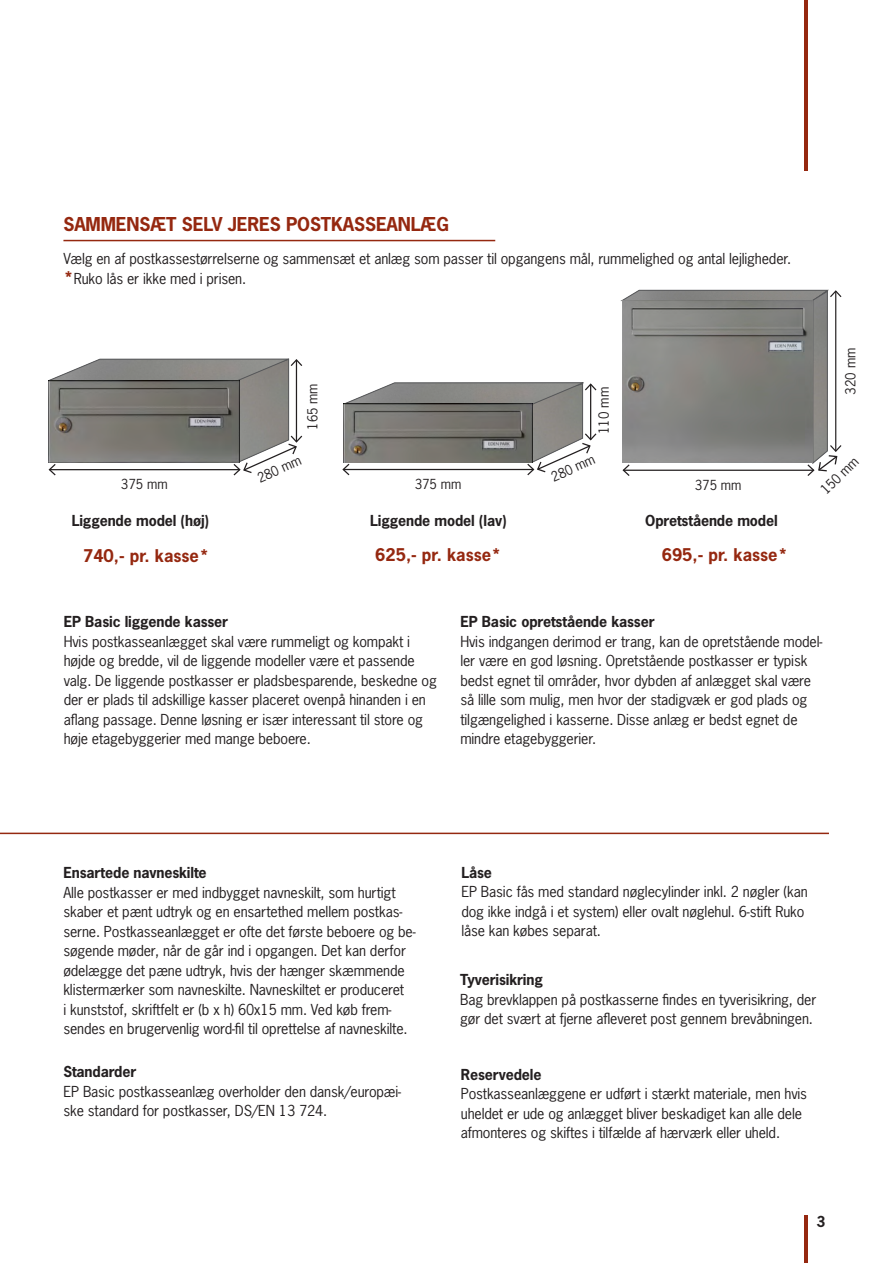
<style>
.page{position:relative;width:893px;height:1263px;background:#fff}
.page>*{position:absolute;margin:0;border:0;box-sizing:border-box;transform-origin:0 0}
.mellemrubrik_rød{font:700 18px "News Gothic Std";letter-spacing:-.01em;color:#952810}
.bagside_overskrift{font:700 16.5px "News Gothic Std";color:#952810}
.brødtekst{font:14.25px/19.5px "News Gothic Std";letter-spacing:-.01em;color:#231f20}
.brødtekst-2{font:700 14.25px "News Gothic Std";letter-spacing:-.01em;color:#231f20}
.mellemrubrik_rød-2{font:700 14.25px "News Gothic Std";color:#231f20}
.t1{font:13.2px "News Gothic Std";color:#231f20}
.t2{font:13.05px "News Gothic Std";color:#231f20}
.t3{font:12.9px "News Gothic Std";color:#231f20}
.s1{font-weight:700;font-size:16.5px;color:#952810}
</style>
<div class="page">
<hr style="left:805px;top:1215px;width:3px;height:48px;background:#952810">
<hr style="left:805px;top:0;width:3px;height:170px;background:#952810">
<svg style="left:622px;top:289px;width:220px;height:187px"></svg>
<img style="left:622px;top:300px;width:191px;height:162px">
<svg style="left:48px;top:358px;width:255px;height:118px"></svg>
<svg style="left:342px;top:382px;width:255px;height:94px"></svg>
<hr style="left:0;top:833px;width:829px;height:1px;background:#952810">
<hr style="left:63px;top:240px;width:432px;height:1px;background:#952810">
<p class="mellemrubrik_rød" style="left:63px;top:212px;width:387px">SAMMENSÆT SELV JERES POSTKASSEANLÆG</p>
<p class="brødtekst" style="left:64px;top:249px;width:729px">Vælg en af postkassestørrelserne og sammensæt et anlæg som passer til opgangens mål, rummelighed og antal lejligheder.</p>
<p class="brødtekst" style="left:64px;top:269px;width:184px"><span class="s1">*</span>Ruko lås er ikke med i prisen.</p>
<p class="t3" style="left:304px;top:430px;width:48px;rotate:-90deg">165 mm</p>
<p class="t1" style="left:595px;top:434px;width:49px;rotate:-90deg">110 mm</p>
<p class="t3" style="left:255px;top:470px;width:48px;rotate:-24deg">280 mm</p>
<p class="t2" style="left:121px;top:476px;width:48px">375 mm</p>
<p class="t2" style="left:415px;top:476px;width:48px">375 mm</p>
<p class="t3" style="left:548px;top:470px;width:48px;rotate:-24deg">280 mm</p>
<p class="t2" style="left:695px;top:477px;width:48px">375 mm</p>
<p class="brødtekst-2" style="left:72px;top:511px;width:139px">Liggende model (høj)</p>
<p class="brødtekst-2" style="left:370px;top:511px;width:138px">Liggende model (lav)</p>
<p class="brødtekst-2" style="left:645px;top:511px;width:134px">Opretstående model</p>
<p class="bagside_overskrift" style="left:83px;top:545px;width:128px">740,- pr. kasse*</p>
<p class="bagside_overskrift" style="left:375px;top:544px;width:128px">625,- pr. kasse*</p>
<p class="bagside_overskrift" style="left:662px;top:544px;width:128px">695,- pr. kasse*</p>
<p class="t2" style="left:842px;top:394px;width:48px;rotate:-90deg">320 mm</p>
<p class="t2" style="left:817px;top:486px;width:48px;rotate:-45deg">150 mm</p>
<p class="brødtekst-2" style="left:64px;top:612px;width:166px">EP Basic liggende kasser</p>
<p class="brødtekst" style="left:64px;top:631px;width:375px">Hvis postkasseanlægget skal være rummeligt og kompakt i højde og bredde, vil de liggende modeller være et passende valg. De liggende postkasser er pladsbesparende, beskedne og der er plads til adskillige kasser placeret ovenpå hinanden i en aflang passage. Denne løsning er især interessant til store og høje etagebyggerier med mange beboere.</p>
<p class="brødtekst-2" style="left:460px;top:612px;width:196px">EP Basic opretstående kasser</p>
<p class="brødtekst" style="left:460px;top:631px;width:363px">Hvis indgangen derimod er trang, kan de opretstående model&shy;ler være en god løsning. Opretstående postkasser er typisk bedst egnet til områder, hvor dybden af anlægget skal være så lille som mulig, men hvor der stadigvæk er god plads og tilgængelighed i kasserne. Disse anlæg er bedst egnet de mindre etagebyggerier.</p>
<p class="brødtekst-2" style="left:63px;top:863px;width:145px">Ensartede navneskilte</p>
<p class="brødtekst" style="left:63px;top:882px;width:354px">Alle postkasser er med indbygget navneskilt, som hurtigt skaber et pænt udtryk og en ensartethed mellem postkas&shy;serne. Postkasseanlægget er ofte det første beboere og be&shy;søgende møder, når de går ind i opgangen. Det kan derfor ødelægge det pæne udtryk, hvis der hænger skæmmende klistermærker som navneskilte. Navneskiltet er produceret<br>i kunststof, skriftfelt er (b x h) 60x15 mm. Ved køb frem&shy;sendes en brugervenlig word-fil til oprettelse af navneskilte.</p>
<p class="brødtekst-2" style="left:63px;top:1062px;width:74px">Standarder</p>
<p class="brødtekst" style="left:63px;top:1081px;width:339px">EP Basic postkasseanlæg overholder den dansk/europæi&shy;ske standard for postkasser, DS/EN 13 724.</p>
<p class="brødtekst-2" style="left:461px;top:863px;width:32px">Låse</p>
<p class="brødtekst" style="left:461px;top:882px;width:348px">EP Basic fås med standard nøglecylinder inkl. 2 nøgler (kan dog ikke indgå i et system) eller ovalt nøglehul. 6-stift Ruko låse kan købes separat.</p>
<p class="brødtekst-2" style="left:460px;top:970px;width:84px">Tyverisikring</p>
<p class="brødtekst" style="left:460px;top:989px;width:358px">Bag brevklappen på postkasserne findes en tyverisikring, der gør det svært at fjerne afleveret post gennem brevåbningen.</p>
<p class="brødtekst-2" style="left:461px;top:1065px;width:82px">Reservedele</p>
<p class="brødtekst" style="left:461px;top:1084px;width:348px">Postkasseanlæggene er udført i stærkt materiale, men hvis uheldet er ude og anlægget bliver beskadiget kan alle dele afmonteres og skiftes i tilfælde af hærværk eller uheld.</p>
<p class="mellemrubrik_rød-2" style="left:816px;top:1212px;width:10px">3</p>
</div>
